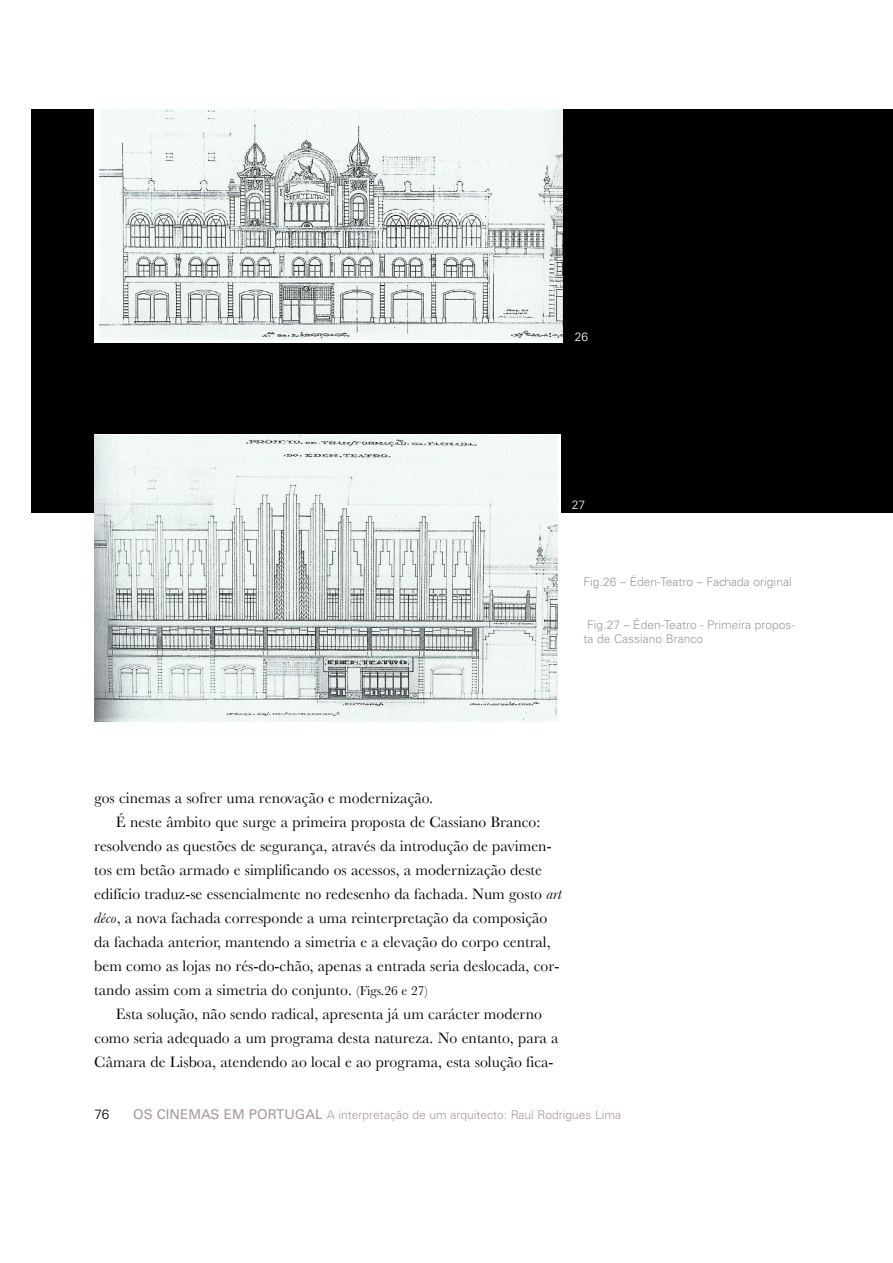
<style>
.page{position:relative;width:893px;height:1263px;background:#fff}
.page>*{position:absolute;margin:0;border:0;box-sizing:border-box;transform-origin:0 0}
.t1{font:15.75px "Baskerville";color:#000}
.t2{font:300 13.5px "Univers";color:#000}
.t3{font:300 12px/14.4px "Univers";color:#9a9c98}
.t4{font:300 12px "Univers";color:#a59a97}
.t5{font:300 12px "Univers";color:#fff}
.s1{font-style:italic}
.s2{font-size:13.5px}
.s3{font-weight:400;font-size:13.5px}
</style>
<div class="page">
<div style="left:31px;top:109px;width:862px;height:404px;background:#000"></div>
<div style="left:94px;top:109px;width:468px;height:234px;background:#fff"></div>
<img style="left:99px;top:109px;width:463px;height:231px">
<div style="left:94px;top:434px;width:467px;height:289px;background:linear-gradient(to bottom,#fff,#fff)"></div>
<img style="left:94px;top:436px;width:464px;height:285px">
<p class="t5" style="left:575px;top:332px;width:15px">26</p>
<p class="t5" style="left:572px;top:501px;width:15px">27</p>
<p class="t3" style="left:584px;top:575px;width:210px">Fig.26 – Éden-Teatro – Fachada original</p>
<p class="t3" style="left:584px;top:619px;width:213px;text-indent:4px">Fig.27 – Éden-Teatro - Primeira propos&shy;ta de Cassiano Branco</p>
<p class="t1" style="left:94px;top:789px;width:340px">gos cinemas a sofrer uma renovação e modernização.</p>
<p class="t1" style="left:116px;top:813px;width:426px">É neste âmbito que surge a primeira proposta de Cassiano Branco:</p>
<p class="t1" style="left:94px;top:837px;width:459px">resolvendo as questões de segurança, através da introdução de pavimen-</p>
<p class="t1" style="left:94px;top:861px;width:449px">tos em betão armado e simplificando os acessos, a modernização deste</p>
<p class="t1" style="left:94px;top:885px;width:469px">edifício traduz-se essencialmente no redesenho da fachada. Num gosto <span class="s1">art</span></p>
<p class="t1" style="left:94px;top:909px;width:455px"><span class="s1">déco</span>, a nova fachada corresponde a uma reinterpretação da composição</p>
<p class="t1" style="left:94px;top:933px;width:458px">da fachada anterior, mantendo a simetria e a elevação do corpo central,</p>
<p class="t1" style="left:94px;top:957px;width:467px">bem como as lojas no rés-do-chão, apenas a entrada seria deslocada, cor-</p>
<p class="t1" style="left:94px;top:981px;width:335px">tando assim com a simetria do conjunto. <span class="s2">(Figs.26 e 27)</span></p>
<p class="t1" style="left:116px;top:1005px;width:427px">Esta solução, não sendo radical, apresenta já um carácter moderno</p>
<p class="t1" style="left:94px;top:1029px;width:466px">como seria adequado a um programa desta natureza. No entanto, para a</p>
<p class="t1" style="left:94px;top:1053px;width:461px">Câmara de Lisboa, atendendo ao local e ao programa, esta solução fica-</p>
<p class="t2" style="left:94px;top:1109px;width:17px">76</p>
<p class="t4" style="left:133px;top:1110px;width:489px"><span class="s3">OS CINEMAS EM PORTUGAL</span> A interpretação de um arquitecto: Raul Rodrigues Lima</p>
</div>
